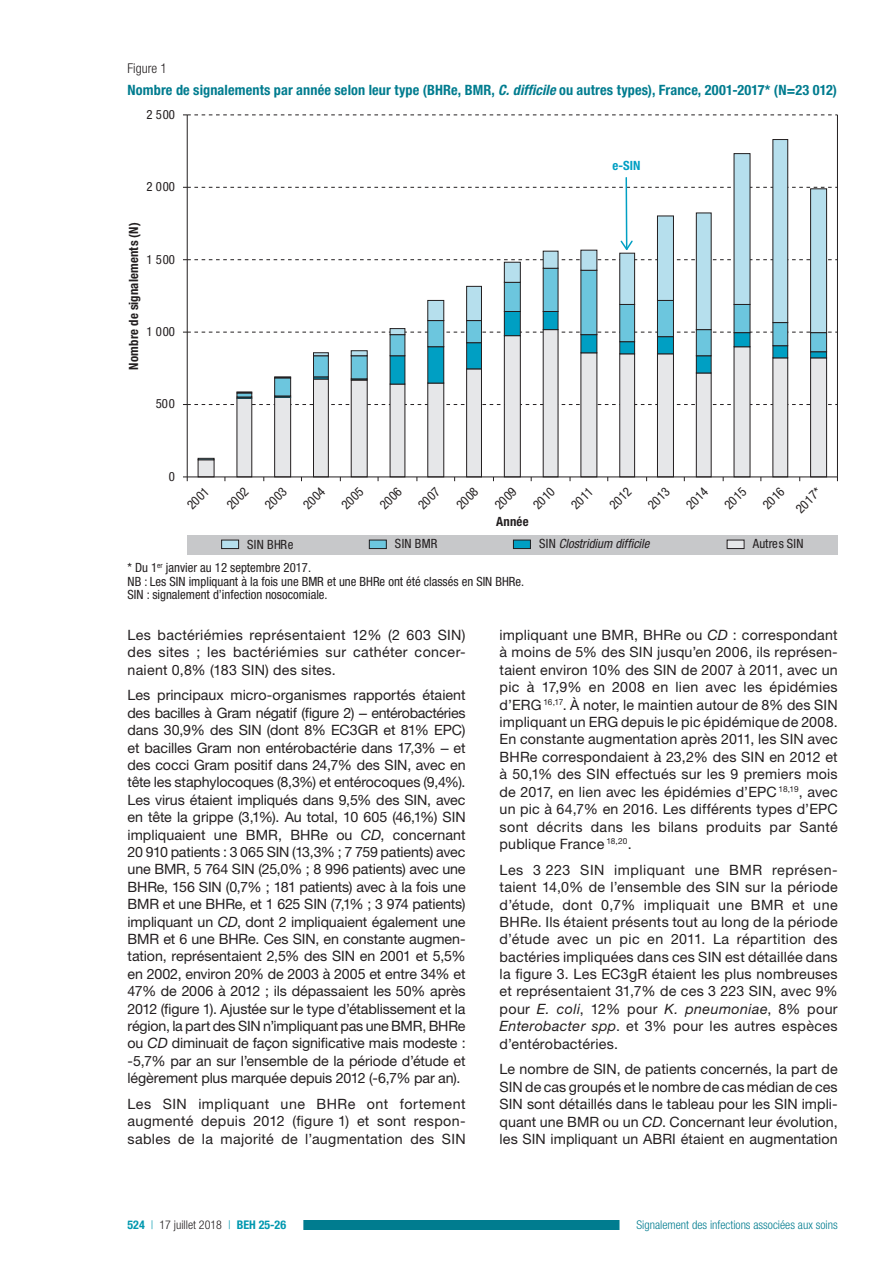
<style>
.page{position:relative;width:893px;height:1263px;background:#fff}
.page>*{position:absolute;margin:0;border:0;box-sizing:border-box;transform-origin:0 0}
.t1{font:14.25px/17.4px "Helvetica Neue LT Std";letter-spacing:.02em;color:#231f20;text-align:justify}
.t2{font:700 condensed 14.25px "Helvetica Neue LT Std";letter-spacing:.01em;color:#007c8f}
.t3{font:300 condensed 13.5px "Helvetica Neue LT Std";color:#231f20}
.t4{font:condensed 12.75px/13.5px "Helvetica Neue LT Std";color:#231f20}
.t5{font:700 condensed 12.75px "Helvetica Neue LT Std";letter-spacing:.015em;color:#231f20}
.t6{font:italic condensed 12.75px "Helvetica Neue LT Std";color:#231f20}
.t7{font:condensed 12.75px "Helvetica Neue LT Std";letter-spacing:.025em;color:#231f20}
.t8{font:700 condensed 12.75px "Helvetica Neue LT Std";color:#009fc3}
.t9{font:300 condensed 12px "Helvetica Neue LT Std";color:#007c8f}
.t10{font:300 condensed 12px "Helvetica Neue LT Std";color:#231f20}
.s1{font-style:italic}
.s2{font-style:normal}
.s3{font-family:"Arial"}
.s4{font-weight:700;color:#0098af}
.s5{color:#0098af}
</style>
<div class="page">
<div style="left:242px;top:1221px;width:596px;height:9px;background:#007c8f"></div>
<div style="left:110px;top:1219px;width:193px;height:12px;background:#fff"></div>
<div style="left:619px;top:1218px;width:236px;height:13px;background:#fff"></div>
<div style="left:187px;top:535px;width:651px;height:19px;background:#c7c8ca"></div>
<div style="left:369px;top:540px;width:17px;height:8px;background:#6cc6de"></div>
<div style="left:369px;top:540px;width:18px;height:9px;border:1px solid #231f20"></div>
<div style="left:727px;top:540px;width:17px;height:8px;background:#e6e7e9"></div>
<div style="left:727px;top:540px;width:17px;height:9px;border:1px solid #231f20"></div>
<div style="left:513px;top:540px;width:17px;height:8px;background:#009fc3"></div>
<div style="left:513px;top:540px;width:18px;height:9px;border:1px solid #231f20"></div>
<div style="left:222px;top:540px;width:17px;height:8px;background:#b6dfed"></div>
<div style="left:221px;top:540px;width:18px;height:9px;border:1px solid #231f20"></div>
<svg style="left:198px;top:460px;width:629px;height:16px"></svg>
<svg style="left:198px;top:331px;width:629px;height:129px"></svg>
<svg style="left:236px;top:139px;width:591px;height:254px"></svg>
<hr style="left:187px;top:115px;width:1px;height:362px;background:#231f20">
<hr style="left:837px;top:115px;width:1px;height:362px;background:#231f20">
<svg style="left:183px;top:115px;width:654px;height:1px"></svg>
<svg style="left:183px;top:187px;width:654px;height:1px"></svg>
<svg style="left:183px;top:259px;width:654px;height:1px"></svg>
<svg style="left:183px;top:332px;width:654px;height:1px"></svg>
<svg style="left:183px;top:404px;width:654px;height:1px"></svg>
<hr style="left:187px;top:476px;width:650px;height:1px;background:#231f20">
<hr style="left:625px;top:178px;width:2px;height:71px;background:#009fc3">
<svg style="left:619px;top:239px;width:15px;height:13px"></svg>
<p class="t3" style="left:128px;top:61px;width:41px">Figure 1</p>
<p class="t2" style="left:128px;top:81px;width:711px">Nombre de signalements par année selon leur type (BHRe, BMR, <span class="s1">C. difficile</span> ou autres types), France, 2001-2017* (N=23 012)</p>
<p class="t4" style="left:147px;top:108px;width:30px">2 500</p>
<p class="t4" style="left:147px;top:180px;width:30px">2 000</p>
<p class="t5" style="left:126px;top:370px;width:149px;rotate:-90deg">Nombre de signalements (N)</p>
<p class="t4" style="left:147px;top:252px;width:30px">1 500</p>
<p class="t4" style="left:147px;top:325px;width:30px">1 000</p>
<p class="t4" style="left:156px;top:397px;width:20px">500</p>
<p class="t8" style="left:613px;top:158px;width:29px">e-SIN</p>
<p class="t4" style="left:169px;top:469px;width:8px">0</p>
<p class="t4" style="left:184px;top:502px;width:26px;rotate:-45deg">2001</p>
<p class="t4" style="left:224px;top:502px;width:26px;rotate:-45deg">2002</p>
<p class="t4" style="left:262px;top:502px;width:26px;rotate:-45deg">2003</p>
<p class="t4" style="left:301px;top:502px;width:26px;rotate:-45deg">2004</p>
<p class="t4" style="left:339px;top:502px;width:26px;rotate:-45deg">2005</p>
<p class="t4" style="left:377px;top:502px;width:26px;rotate:-45deg">2006</p>
<p class="t4" style="left:415px;top:502px;width:26px;rotate:-45deg">2007</p>
<p class="t4" style="left:454px;top:502px;width:26px;rotate:-45deg">2008</p>
<p class="t4" style="left:492px;top:502px;width:26px;rotate:-45deg">2009</p>
<p class="t4" style="left:530px;top:502px;width:26px;rotate:-45deg">2010</p>
<p class="t4" style="left:569px;top:502px;width:26px;rotate:-45deg">2011</p>
<p class="t4" style="left:607px;top:502px;width:26px;rotate:-45deg">2012</p>
<p class="t4" style="left:645px;top:502px;width:26px;rotate:-45deg">2013</p>
<p class="t4" style="left:683px;top:502px;width:26px;rotate:-45deg">2014</p>
<p class="t4" style="left:722px;top:502px;width:26px;rotate:-45deg">2015</p>
<p class="t4" style="left:770px;top:483px;width:32px;line-height:26.1px;text-indent:-21px;rotate:-45deg">2016<br>2017*</p>
<p class="t5" style="left:496px;top:514px;width:34px">Année</p>
<p class="t4" style="left:247px;top:537px;width:48px">SIN BHRe</p>
<p class="t4" style="left:395px;top:537px;width:44px">SIN BMR</p>
<p class="t6" style="left:539px;top:537px;width:112px"><span class="s2">SIN</span> Clostridium difficile</p>
<p class="t7" style="left:753px;top:537px;width:52px">Autres SIN</p>
<p class="t4" style="left:128px;top:561px;width:398px">* Du 1<sup>er</sup> janvier au 12 septembre 2017.<br>NB : Les SIN impliquant à la fois une BMR et une BHRe ont été classés en SIN BHRe.<br>SIN : signalement d’infection nosocomiale.</p>
<p class="t1" style="left:128px;top:626px;width:340px">Les bactériémies représentaient 12% (2 603 SIN) des sites ; les bactériémies sur cathéter concer&shy;naient 0,8% (183 SIN) des sites.</p>
<p class="t1" style="left:128px;top:686px;width:340px">Les principaux micro-organismes rapportés étaient des bacilles à Gram négatif (figure 2) <span class="s3">–</span> entérobactéries dans 30,9% des SIN (dont 8% EC3GR et 81% EPC) et bacilles Gram non entérobactérie dans 17,3% <span class="s3">–</span> et des cocci Gram positif dans 24,7% des SIN, avec en tête les staphylocoques (8,3%) et entérocoques (9,4%).<br>Les virus étaient impliqués dans 9,5% des SIN, avec en tête la grippe (3,1%). Au total, 10 605 (46,1%) SIN impliquaient une BMR, BHRe ou <span class="s1">CD</span>, concernant 20 910 patients : 3 065 SIN (13,3% ; 7 759 patients) avec une BMR, 5 764 SIN (25,0% ; 8 996 patients) avec une BHRe, 156 SIN (0,7% ; 181 patients) avec à la fois une BMR et une BHRe, et 1 625 SIN (7,1% ; 3 974 patients) impliquant un <span class="s1">CD</span>, dont 2 impliquaient également une BMR et 6 une BHRe. Ces SIN, en constante augmen&shy;tation, représentaient 2,5% des SIN en 2001 et 5,5% en 2002, environ 20% de 2003 à 2005 et entre 34% et 47% de 2006 à 2012 ; ils dépassaient les 50% après 2012 (figure 1). Ajustée sur le type d’établissement et la région, la part des SIN n’impliquant pas une BMR, BHRe ou <span class="s1">CD</span> diminuait de façon significative mais modeste : -5,7% par an sur l’ensemble de la période d’étude et légèrement plus marquée depuis 2012 (-6,7% par an).</p>
<p class="t1" style="left:128px;top:1095px;width:340px">Les SIN impliquant une BHRe ont fortement augmenté depuis 2012 (figure 1) et sont respon&shy;sables de la majorité de l’augmentation des SIN</p>
<p class="t1" style="left:500px;top:626px;width:340px">impliquant une BMR, BHRe ou <span class="s1">CD</span> : correspondant à moins de 5% des SIN jusqu’en 2006, ils représen&shy;taient environ 10% des SIN de 2007 à 2011, avec un pic à 17,9% en 2008 en lien avec les épidémies d’ERG <sup>16,17</sup>. À noter, le maintien autour de 8% des SIN impliquant un ERG depuis le pic épidémique de 2008.<br>En constante augmentation après 2011, les SIN avec BHRe correspondaient à 23,2% des SIN en 2012 et à 50,1% des SIN effectués sur les 9 premiers mois de 2017, en lien avec les épidémies d’EPC <sup>18,19</sup>, avec un pic à 64,7% en 2016. Les différents types d’EPC sont décrits dans les bilans produits par Santé publique France <sup>18,20</sup>.</p>
<p class="t1" style="left:500px;top:861px;width:340px">Les 3 223 SIN impliquant une BMR représen&shy;taient 14,0% de l’ensemble des SIN sur la période d’étude, dont 0,7% impliquait une BMR et une BHRe. Ils étaient présents tout au long de la période d’étude avec un pic en 2011. La répartition des bactéries impliquées dans ces SIN est détaillée dans la figure 3. Les EC3gR étaient les plus nombreuses et représentaient 31,7% de ces 3 223 SIN, avec 9% pour <span class="s1">E. coli</span>, 12% pour <span class="s1">K. pneumoniae</span>, 8% pour <span class="s1">Enterobacter spp</span>. et 3% pour les autres espèces d’entérobactéries.</p>
<p class="t1" style="left:500px;top:1060px;width:340px">Le nombre de SIN, de patients concernés, la part de SIN de cas groupés et le nombre de cas médian de ces SIN sont détaillés dans le tableau pour les SIN impli&shy;quant une BMR ou un <span class="s1">CD</span>. Concernant leur évolution, les SIN impliquant un ABRI étaient en augmentation</p>
<p class="t10" style="left:128px;top:1218px;width:160px"><span class="s4">524</span> <span class="s5">|</span> 17 juillet 2018 <span class="s5">|</span> <span class="s4">BEH 25-26</span></p>
<p class="t9" style="left:636px;top:1218px;width:203px">Signalement des infections associées aux soins</p>
</div>
